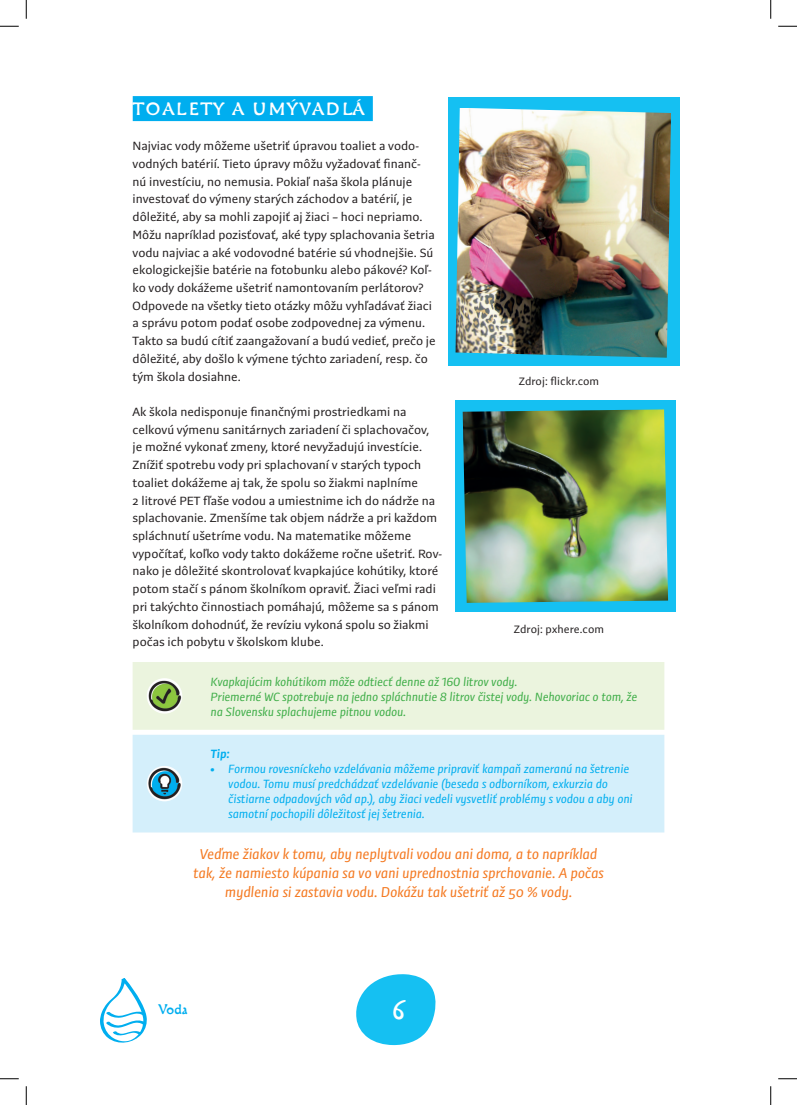
<style>
.page{position:relative;width:797px;height:1105px;background:#fff}
.page>*{position:absolute;margin:0;border:0;box-sizing:border-box;transform-origin:0 0}
.t1{font:26.25px "Cobra";color:#fff}
.t2{font:17.5px "Cobra";letter-spacing:.115em;color:#fff}
.t3{font:italic 15px/18.8px "Preto Sans OT Std";color:#f47921;text-align:center}
.t4{font:13.75px "Cobra";color:#00aeef}
.t5{font:12.5px/17.8px "Preto Sans OT Std";color:#231f20}
.t6{font:italic 12.5px/15px "Preto Sans OT Std";color:#00aeef}
.t7{font:italic 12.5px/15px "Preto Sans OT Std";color:#40ae49}
.t8{font:italic 700 12.5px "Preto Sans OT Std";color:#00aeef}
.t9{font:11.25px "Preto Sans OT Std";letter-spacing:.01em;color:#231f20}
</style>
<div class="page">
<svg style="left:356px;top:974px;width:80px;height:71px"></svg>
<svg style="left:100px;top:978px;width:47px;height:65px"></svg>
<div style="left:448px;top:98px;width:231px;height:268px;background:#15c0f2"></div>
<div style="left:455px;top:400px;width:221px;height:211px;background:#15c0f2"></div>
<div style="left:133px;top:96px;width:240px;height:25px;background:#00aeef"></div>
<div style="left:133px;top:662px;width:531px;height:68px;background:#ebf4de"></div>
<img style="left:147px;top:678px;width:35px;height:36px;border-radius:18px">
<div style="left:133px;top:735px;width:531px;height:97px;background:#d4effb"></div>
<img style="left:147px;top:766px;width:35px;height:35px;border-radius:18px">
<img style="left:455px;top:108px;width:216px;height:250px">
<img style="left:462px;top:409px;width:206px;height:194px">
<svg style="left:0;top:25px;width:19px;height:2px"></svg>
<svg style="left:778px;top:25px;width:19px;height:2px"></svg>
<svg style="left:0;top:1078px;width:19px;height:1px"></svg>
<svg style="left:778px;top:1078px;width:19px;height:1px"></svg>
<svg style="left:25px;top:0;width:2px;height:19px"></svg>
<svg style="left:25px;top:1086px;width:2px;height:19px"></svg>
<svg style="left:770px;top:0;width:1px;height:19px"></svg>
<svg style="left:770px;top:1086px;width:1px;height:19px"></svg>
<h2 class="t2" style="left:133px;top:99px;width:233px">TOALETY A UMÝVADLÁ</h2>
<p class="t5" style="left:133px;top:137px;width:304px">Najviac vody môžeme ušetriť úpravou toaliet a vodo&shy;vodných batérií. Tieto úpravy môžu vyžadovať finanč&shy;nú investíciu, no nemusia. Pokiaľ naša škola plánuje investovať do výmeny starých záchodov a batérií, je dôležité, aby sa mohli zapojiť aj žiaci – hoci nepriamo.<br>Môžu napríklad pozisťovať, aké typy splachovania šetria vodu najviac a aké vodovodné batérie sú vhodnejšie. Sú ekologickejšie batérie na fotobunku alebo pákové? Koľ&shy;ko vody dokážeme ušetriť namontovaním perlátorov?<br>Odpovede na všetky tieto otázky môžu vyhľadávať žiaci a správu potom podať osobe zodpovednej za výmenu.<br>Takto sa budú cítiť zaangažovaní a budú vedieť, prečo je dôležité, aby došlo k výmene týchto zariadení, resp. čo tým škola dosiahne.</p>
<p class="t5" style="left:133px;top:403px;width:311px">Ak škola nedisponuje finančnými prostriedkami na celkovú výmenu sanitárnych zariadení či splachovačov, je možné vykonať zmeny, ktoré nevyžadujú investície.<br>Znížiť spotrebu vody pri splachovaní v starých typoch toaliet dokážeme aj tak, že spolu so žiakmi naplníme<br>2 litrové PET fľaše vodou a umiestnime ich do nádrže na splachovanie. Zmenšíme tak objem nádrže a pri každom spláchnutí ušetríme vodu. Na matematike môžeme vypočítať, koľko vody takto dokážeme ročne ušetriť. Rov&shy;nako je dôležité skontrolovať kvapkajúce kohútiky, ktoré potom stačí s pánom školníkom opraviť. Žiaci veľmi radi pri takýchto činnostiach pomáhajú, môžeme sa s pánom školníkom dohodnúť, že revíziu vykoná spolu so žiakmi počas ich pobytu v školskom klube.</p>
<p class="t7" style="left:211px;top:674px;width:428px">Kvapkajúcim kohútikom môže odtiecť denne až 160 litrov vody.<br>Priemerné WC spotrebuje na jedno spláchnutie 8 litrov čistej vody. Nehovoriac o tom, že na Slovensku splachujeme pitnou vodou.</p>
<p class="t8" style="left:211px;top:746px;width:21px">Tip:</p>
<p class="t6" style="left:228px;top:762px;width:405px;text-indent:-18px">• Formou rovesníckeho vzdelávania môžeme pripraviť kampaň zameranú na šetrenie vodou. Tomu musí predchádzať vzdelávanie (beseda s odborníkom, exkurzia do čistiarne odpadových vôd ap.), aby žiaci vedeli vysvetliť problémy s vodou a aby oni samotní pochopili dôležitosť jej šetrenia.</p>
<p class="t3" style="left:193px;top:845px;width:412px">Veďme žiakov k tomu, aby neplytvali vodou ani doma, a to napríklad tak, že namiesto kúpania sa vo vani uprednostnia sprchovanie. A počas mydlenia si zastavia vodu. Dokážu tak ušetriť až 50 % vody.</p>
<p class="t9" style="left:519px;top:374px;width:82px">Zdroj: flickr.com</p>
<p class="t9" style="left:514px;top:622px;width:92px">Zdroj: pxhere.com</p>
<p class="t4" style="left:158px;top:1002px;width:31px">Voda</p>
<h1 class="t1" style="left:392px;top:995px;width:13px">6</h1>
</div>
